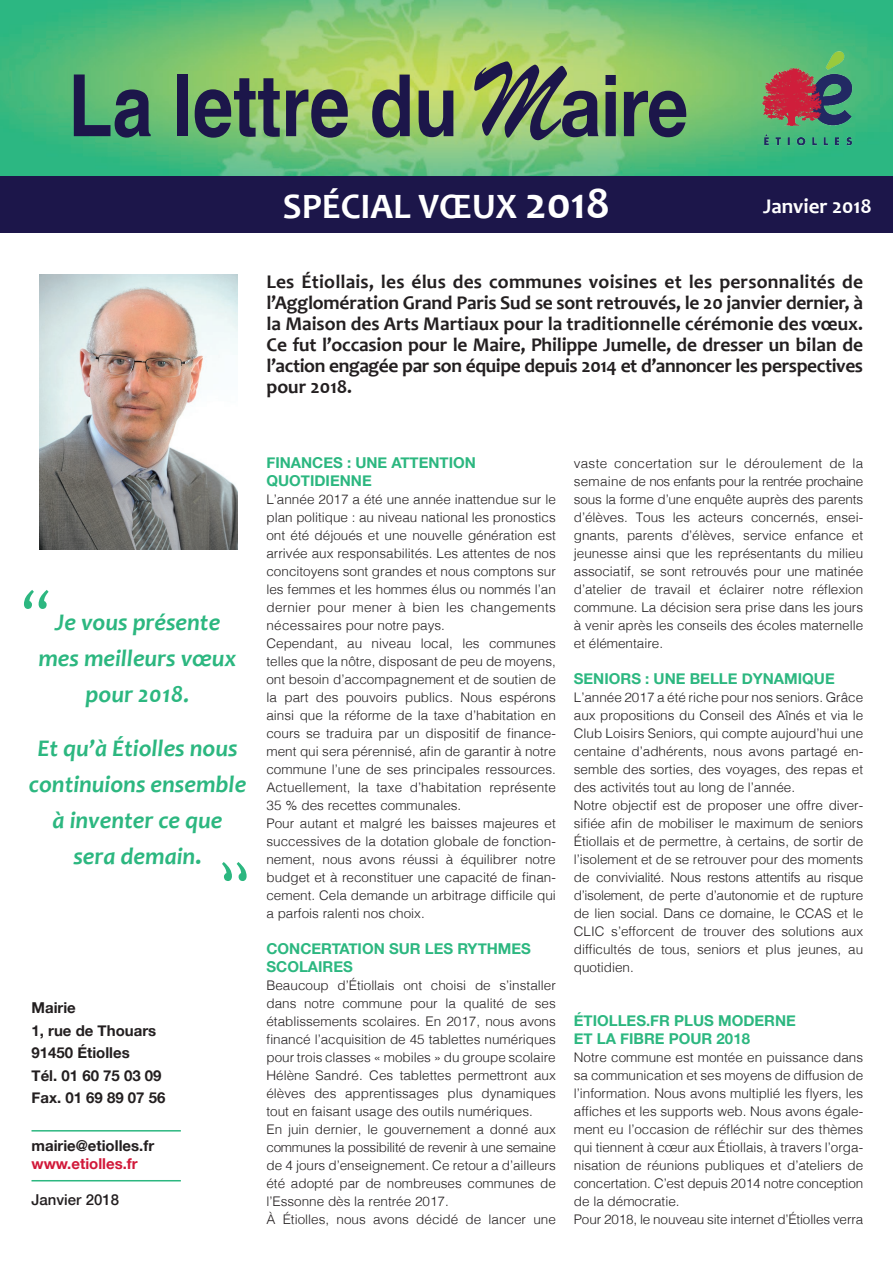
<style>
.page{position:relative;width:893px;height:1263px;background:#fff}
.page>*{position:absolute;margin:0;border:0;box-sizing:border-box;transform-origin:0 0}
.t1{font:700 85.65px "Helvetica";color:#1c164a;scale:.84 1}
.t2{font:60px "Candara";color:#2cb780}
.t3{font:700 36px "Candara";color:#fff}
.t4{font:italic 700 24px/36px "Candara";color:#2cb780;text-align:center}
.t5{font:700 21px "Candara";color:#fff}
.t6{font:700 19.5px/21px "Candara";letter-spacing:-.02em;color:#231f20;text-align:justify}
.t7{font:700 15px/18px "Helvetica Neue";color:#2cb780}
.t8{font:700 15px/22.5px "Helvetica Neue";color:#231f20}
.t9{font:700 15px "Helvetica Neue";color:#d11839}
.t10{font:500 15px "Helvetica Neue";color:#231f20}
.t11{font:300 13.2px/18px "Helvetica";color:#231f20}
.s1{font-family:"Brush Script";font-weight:400;font-size:115.5px}
.s2{font-family:"Helvetica Neue"}
.s3{font-size:45px}
.s4{font-style:normal;font-size:25.5px}
</style>
<div class="page">
<img style="left:0;top:0;width:893px;height:177px">
<div style="left:0;top:177px;width:893px;height:56px;background:#1c164a"></div>
<hr style="left:32px;top:1130px;width:149px;height:1px;background:#2cb780">
<hr style="left:32px;top:1180px;width:149px;height:1px;background:#2cb780">
<img style="left:40px;top:274px;width:198px;height:275px">
<img style="left:761px;top:50px;width:92px;height:97px">
<h1 class="t1" style="left:68px;top:37px;width:740px">La lettre du <span class="s1">M</span><span class="s2">aire</span></h1>
<h3 class="t3" style="left:283px;top:184px;width:329px">SPÉCIAL VŒUX <span class="s3">2018</span></h3>
<h3 class="t5" style="left:763px;top:193px;width:110px">Janvier 2018</h3>
<p class="t6" style="left:266px;top:271px;width:598px">Les Étiollais, les élus des communes voisines et les personnalités de l’Agglomération Grand Paris Sud se sont retrouvés, le 20 janvier dernier, à la Maison des Arts Martiaux pour la traditionnelle cérémonie des vœux.<br>Ce fut l’occasion pour le Maire, Philippe Jumelle, de dresser un bilan de l’action engagée par son équipe depuis 2014 et d’annoncer les perspectives pour 2018.</p>
<h2 class="t2" style="left:21px;top:576px;width:32px">“</h2>
<h3 class="t4" style="left:38px;top:604px;width:200px">Je vous présente mes meilleurs vœux pour 2018.</h3>
<h3 class="t4" style="left:29px;top:730px;width:219px">Et qu’à Étiolles nous continuions ensemble à inventer ce que sera demain<span class="s4">.</span></h3>
<p class="t8" style="left:32px;top:996px;width:135px">Mairie<br>1, rue de Thouars<br>91450 Étiolles<br>Tél. 01 60 75 03 09<br>Fax. 01 69 89 07 56</p>
<p class="t8" style="left:32px;top:1134px;width:124px">mairie@etiolles.fr</p>
<p class="t9" style="left:32px;top:1155px;width:108px">www.etiolles.fr</p>
<p class="t10" style="left:32px;top:1191px;width:89px">Janvier 2018</p>
<p class="t7" style="left:266px;top:453px;width:211px">FINANCES : UNE ATTENTION<br>QUOTIDIENNE</p>
<p class="t11" style="left:266px;top:489px;width:291px">L’année 2017 a été une année inattendue sur le plan politique : au niveau national les pronostics ont été déjoués et une nouvelle génération est arrivée aux responsabilités. Les attentes de nos concitoyens sont grandes et nous comptons sur les femmes et les hommes élus ou nommés l’an dernier pour mener à bien les changements nécessaires pour notre pays.<br>Cependant, au niveau local, les communes telles que la nôtre, disposant de peu de moyens, ont besoin d’accompagnement et de soutien de la part des pouvoirs publics. Nous espérons ainsi que la réforme de la taxe d’habitation en cours se traduira par un dispositif de finance&shy;ment qui sera pérennisé, afin de garantir à notre commune l’une de ses principales ressources.<br>Actuellement, la taxe d’habitation représente 35 % des recettes communales.<br>Pour autant et malgré les baisses majeures et successives de la dotation globale de fonction&shy;nement, nous avons réussi à équilibrer notre budget et à reconstituer une capacité de finan&shy;cement. Cela demande un arbitrage difficile qui a parfois ralenti nos choix.</p>
<p class="t7" style="left:266px;top:939px;width:266px">CONCERTATION SUR LES RYTHMES<br>SCOLAIRES</p>
<p class="t11" style="left:266px;top:975px;width:291px">Beaucoup d’Étiollais ont choisi de s’installer dans notre commune pour la qualité de ses établissements scolaires. En 2017, nous avons financé l’acquisition de 45 tablettes numériques pour trois classes « mobiles » du groupe scolaire Hélène Sandré. Ces tablettes permettront aux élèves des apprentissages plus dynamiques tout en faisant usage des outils numériques.<br>En juin dernier, le gouvernement a donné aux communes la possibilité de revenir à une semaine de 4 jours d’enseignement. Ce retour a d’ailleurs été adopté par de nombreuses communes de l’Essonne dès la rentrée 2017.<br>À Étiolles, nous avons décidé de lancer une</p>
<p class="t11" style="left:574px;top:453px;width:291px;text-align:justify">vaste concertation sur le déroulement de la semaine de nos enfants pour la rentrée prochaine sous la forme d’une enquête auprès des parents d’élèves. Tous les acteurs concernés, ensei&shy;gnants, parents d’élèves, service enfance et jeunesse ainsi que les représentants du milieu associatif, se sont retrouvés pour une matinée d’atelier de travail et éclairer notre réflexion commune. La décision sera prise dans les jours à venir après les conseils des écoles maternelle et élémentaire.</p>
<p class="t7" style="left:574px;top:669px;width:262px">SENIORS : UNE BELLE DYNAMIQUE</p>
<p class="t11" style="left:574px;top:687px;width:291px">L’année 2017 a été riche pour nos seniors. Grâce aux propositions du Conseil des Aînés et via le Club Loisirs Seniors, qui compte aujourd’hui une centaine d’adhérents, nous avons partagé en&shy;semble des sorties, des voyages, des repas et des activités tout au long de l’année.<br>Notre objectif est de proposer une offre diver&shy;sifiée afin de mobiliser le maximum de seniors Étiollais et de permettre, à certains, de sortir de l’isolement et de se retrouver pour des moments de convivialité. Nous restons attentifs au risque d’isolement, de perte d’autonomie et de rupture de lien social. Dans ce domaine, le CCAS et le CLIC s’efforcent de trouver des solutions aux difficultés de tous, seniors et plus jeunes, au quotidien.</p>
<p class="t7" style="left:574px;top:1011px;width:223px">ÉTIOLLES.FR PLUS MODERNE<br>ET LA FIBRE POUR 2018</p>
<p class="t11" style="left:574px;top:1047px;width:291px">Notre commune est montée en puissance dans sa communication et ses moyens de diffusion de l’information. Nous avons multiplié les flyers, les affiches et les supports web. Nous avons égale&shy;ment eu l’occasion de réfléchir sur des thèmes qui tiennent à cœur aux Étiollais, à travers l’orga&shy;nisation de réunions publiques et d’ateliers de concertation. C’est depuis 2014 notre conception de la démocratie.<br>Pour 2018, le nouveau site internet d’Étiolles verra</p>
</div>
